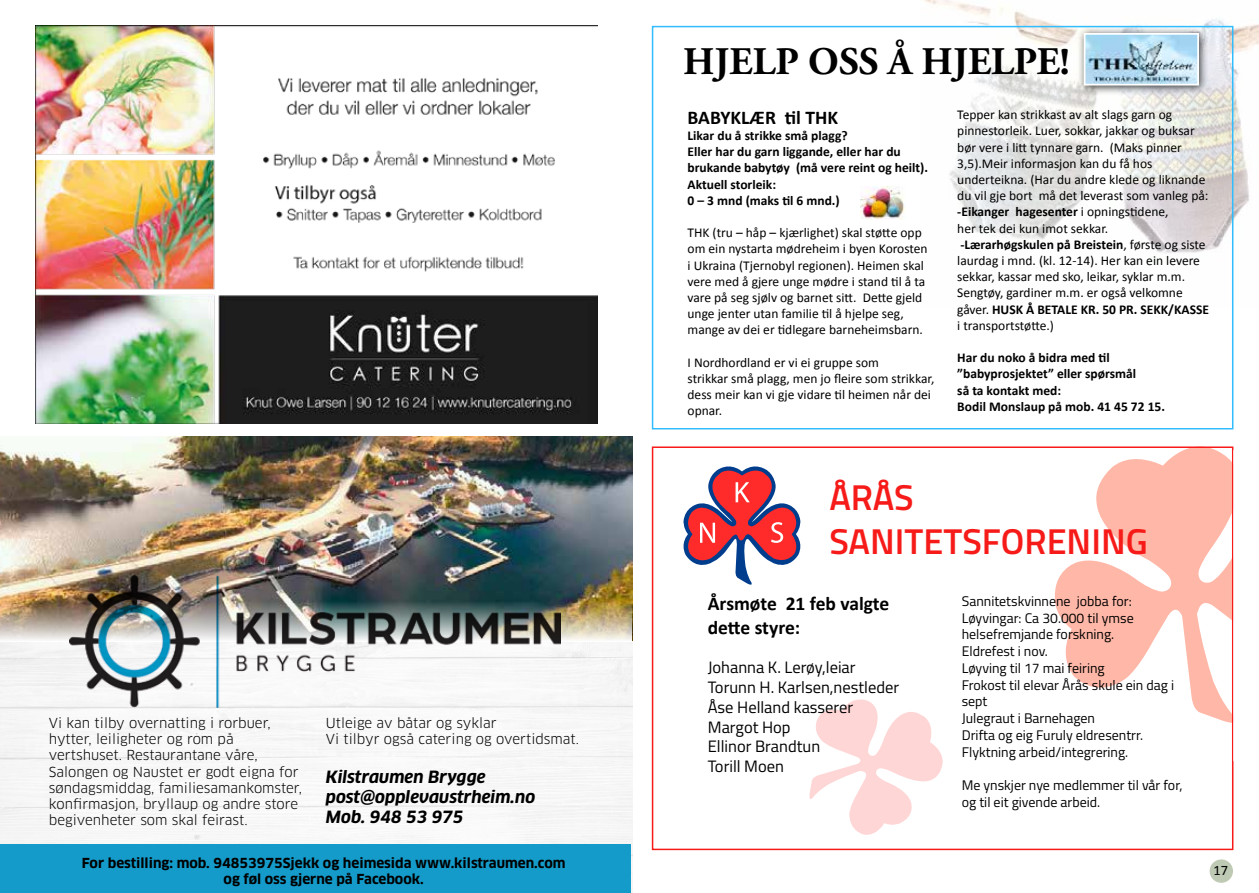
<style>
.page{position:relative;width:1259px;height:893px;background:#fff}
.page>*{position:absolute;margin:0;border:0;box-sizing:border-box;transform-origin:0 0}
.t1{font:700 39px "Adobe Garamond Pro";color:#000}
.t2{font:600 36px/43.2px "Titillium";color:#f61b18}
.t3{font:700 19.5px/23.4px "Calibri";color:#000}
.t4{font:16.5px/19.8px "Titillium";color:#000}
.t5{font:italic 700 16.5px/19.8px "Clan OT";color:#000}
.t6{font:14.4px "Calibri";color:#000}
.t7{font:13.95px/16.8px "Titillium";color:#000}
.t8{font:13.5px/16.2px "Calibri";color:#000}
.t9{font:13.5px/16.2px "Clan OT";color:#000}
.t10{font:700 13.5px/16.2px "Calibri";color:#000}
.t11{font:700 13.5px/16.2px "Clan OT";color:#000;text-align:center}
.s1{font-weight:700}
</style>
<div class="page">
<img style="left:0;top:641px;width:632px;height:252px">
<img style="left:0;top:437px;width:632px;height:164px">
<div style="left:0;top:844px;width:630px;height:49px;background:#149bca"></div>
<img style="left:0;top:601px;width:632px;height:40px">
<img style="left:920px;top:0;width:339px;height:307px">
<img style="left:69px;top:575px;width:491px;height:132px">
<img style="left:36px;top:26px;width:562px;height:398px">
<div style="left:1209px;top:859px;width:24px;height:24px;background:#becab3;border-radius:50%"></div>
<div style="left:1077px;top:26px;width:131px;height:69px;background:#000;opacity:.75"></div>
<img style="left:1086px;top:36px;width:110px;height:47px">
<div style="left:1083px;top:33px;width:116px;height:53px;border:2px solid #fff"></div>
<img style="left:860px;top:187px;width:45px;height:32px">
<div style="left:652px;top:26px;width:581px;height:403px;border:2px solid #30bdff"></div>
<svg style="left:1054px;top:446px;width:180px;height:277px;fill:#ffb7a7"></svg>
<svg style="left:809px;top:699px;width:134px;height:136px"></svg>
<svg style="left:683px;top:466px;width:118px;height:119px"></svg>
<div style="left:652px;top:446px;width:581px;height:404px;border:2px solid #f61b18"></div>
<svg style="left:1233px;top:450px;width:1px;height:311px"></svg>
<p class="t9" style="left:49px;top:715px;width:255px">Vi kan tilby overnatting i rorbuer, hytter, leiligheter og rom på vertshuset. Restaurantane våre, Salongen og Naustet er godt eigna for søndagsmiddag, familiesamankomster, konfirmasjon, bryllaup og andre store begivenheter som skal feirast.</p>
<p class="t9" style="left:326px;top:715px;width:255px">Utleige av båtar og syklar<br>Vi tilbyr også catering og overtidsmat.</p>
<p class="t5" style="left:326px;top:767px;width:211px">Kilstraumen Brygge post@opplevaustrheim.no<br>Mob. 948 53 975</p>
<p class="t11" style="left:82px;top:855px;width:485px">For bestilling: mob. 94853975Sjekk og heimesida www.kilstraumen.com og føl oss gjerne på Facebook.</p>
<h1 class="t1" style="left:683px;top:39px;width:388px">HJELP OSS Å HJELPE!</h1>
<h3 class="t3" style="left:687px;top:106px;width:152px">BABYKLÆR til THK</h3>
<p class="t10" style="left:687px;top:127px;width:242px">Likar du å strikke små plagg?<br>Eller har du garn liggande, eller har du brukande babytøy (må vere reint og heilt).<br>Aktuell storleik:<br>0 – 3 mnd (maks til 6 mnd.)</p>
<p class="t8" style="left:687px;top:225px;width:242px">THK (tru – håp – kjærlighet) skal støtte opp om ein nystarta mødreheim i byen Korosten i Ukraina (Tjernobyl regionen). Heimen skal vere med å gjere unge mødre i stand til å ta vare på seg sjølv og barnet sitt. Dette gjeld unge jenter utan familie til å hjelpe seg, mange av dei er tidlegare barneheimsbarn.</p>
<p class="t8" style="left:687px;top:354px;width:248px">I Nordhordland er vi ei gruppe som<br>strikkar små plagg, men jo fleire som strikkar, dess meir kan vi gje vidare til heimen når dei opnar.</p>
<p class="t8" style="left:957px;top:107px;width:253px">Tepper kan strikkast av alt slags garn og pinnestorleik. Luer, sokkar, jakkar og buksar bør vere i litt tynnare garn. (Maks pinner 3,5).Meir informasjon kan du få hos underteikna. (Har du andre klede og liknande du vil gje bort må det leverast som vanleg på: <span class="s1">-Eikanger hagesenter</span> i opningstidene,<br>her tek dei kun imot sekkar.<br><span class="s1">-Lærarhøgskulen på Breistein</span>, første og siste laurdag i mnd. (kl. 12-14). Her kan ein levere sekkar, kassar med sko, leikar, syklar m.m.<br>Sengtøy, gardiner m.m. er også velkomne gåver. <span class="s1">HUSK Å BETALE KR. 50 PR. SEKK/KASSE </span>i transportstøtte.)</p>
<p class="t10" style="left:957px;top:350px;width:209px">Har du noko å bidra med til ”babyprosjektet” eller spørsmål<br>så ta kontakt med:<br>Bodil Monslaup på mob. 41 45 72 15.</p>
<h2 class="t2" style="left:829px;top:474px;width:320px">ÅRÅS<br>SANITETSFORENING</h2>
<h3 class="t3" style="left:708px;top:592px;width:183px">Årsmøte 21 feb valgte dette styre:</h3>
<p class="t4" style="left:708px;top:657px;width:193px">Johanna K. Lerøy,leiar<br>Torunn H. Karlsen,nestleder<br>Åse Helland kasserer<br>Margot Hop<br>Ellinor Brandtun<br>Torill Moen</p>
<p class="t7" style="left:961px;top:592px;width:214px">Sannitetskvinnene jobba for:<br>Løyvingar: Ca 30.000 til ymse helsefremjande forskning.<br>Eldrefest i nov.<br>Løyving til 17 mai feiring<br>Frokost til elevar Årås skule ein dag i sept<br>Julegraut i Barnehagen<br>Drifta og eig Furuly eldresentrr.<br>Flyktning arbeid/integrering.</p>
<p class="t7" style="left:961px;top:776px;width:222px">Me ynskjer nye medlemmer til vår for, og til eit givende arbeid.</p>
<p class="t6" style="left:1213px;top:861px;width:16px">17</p>
</div>
